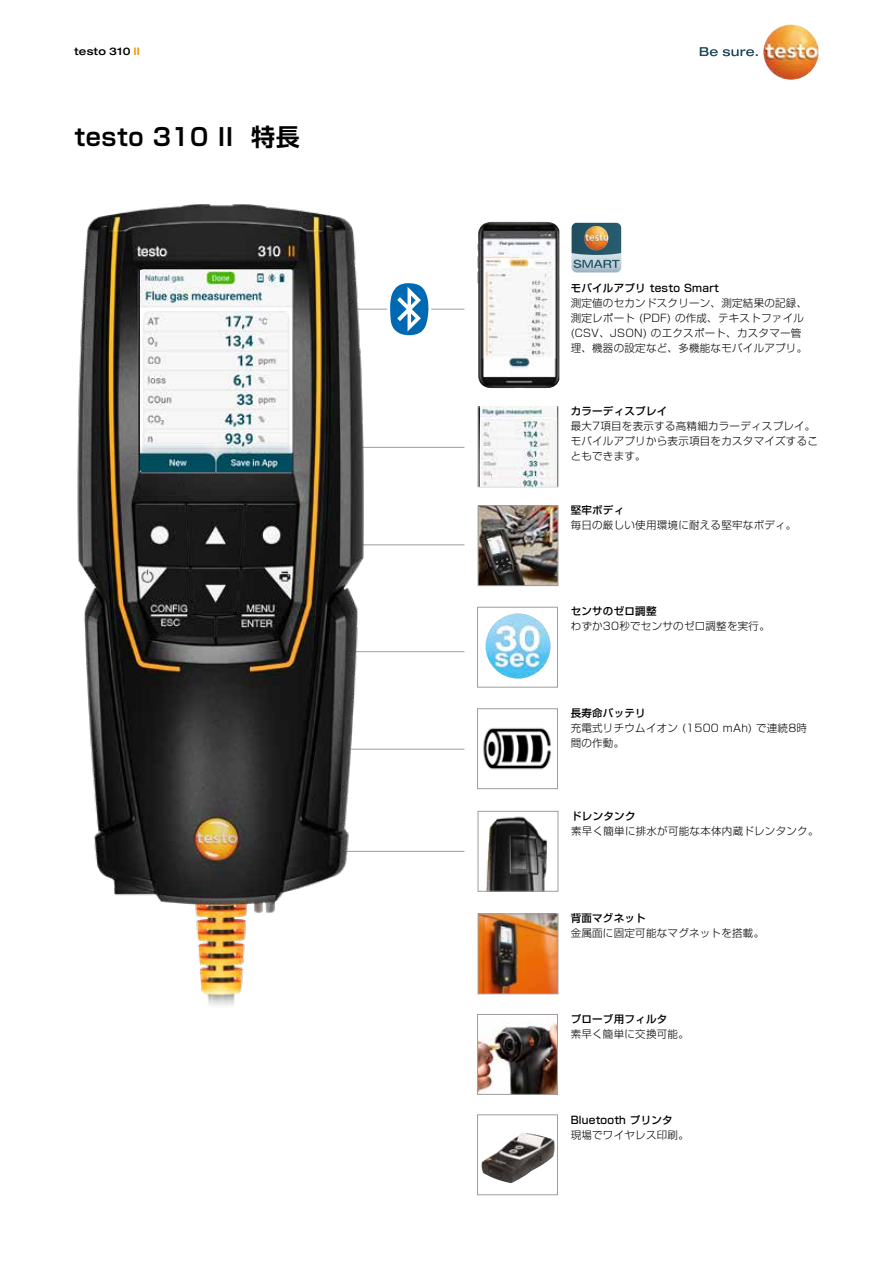
<style>
.page{position:relative;width:893px;height:1263px;background:#fff}
.page>*{position:absolute;margin:0;border:0;box-sizing:border-box;transform-origin:0 0}
.t1{font:700 24px "Shin Go Pro De";letter-spacing:.025em;color:#000}
.t2{font:300 10.5px/15px "Shin Go Pro";letter-spacing:.025em;color:#000}
.t3{font:500 10.5px "Shin Go Pro";letter-spacing:.025em;color:#000}
.t4{font:500 expanded 10.5px "Helvetica Neue LTW1 G";letter-spacing:.025em;color:#000}
.s1{color:#f39200}
</style>
<div class="page">
<svg style="left:700px;top:47px;width:58px;height:9px"></svg>
<img style="left:763px;top:24px;width:56px;height:56px;border-radius:28px">
<div style="left:478px;top:407px;width:80px;height:80px;border:1px solid #9d9d9c"></div>
<hr style="left:296px;top:447px;width:168px;height:1px;background:#9d9d9c">
<hr style="left:308px;top:544px;width:156px;height:1px;background:#9d9d9c">
<hr style="left:315px;top:651px;width:149px;height:1px;background:#9d9d9c">
<hr style="left:320px;top:749px;width:144px;height:1px;background:#9d9d9c">
<hr style="left:315px;top:851px;width:149px;height:1px;background:#9d9d9c">
<img style="left:477px;top:221px;width:82px;height:167px">
<hr style="left:351px;top:309px;width:36px;height:1px;background:#9d9d9c">
<img style="left:483px;top:728px;width:69px;height:42px">
<div style="left:477px;top:708px;width:81px;height:81px;border:1px solid #9d9d9c"></div>
<img style="left:486px;top:816px;width:61px;height:73px">
<div style="left:478px;top:811px;width:80px;height:80px;border:1px solid #9d9d9c"></div>
<img style="left:481px;top:1132px;width:74px;height:51px">
<div style="left:477px;top:1115px;width:81px;height:80px;border:1px solid #9d9d9c"></div>
<div style="left:477px;top:607px;width:81px;height:80px;background:#fff;border:1px solid #9d9d9c"></div>
<img style="left:479px;top:1023px;width:77px;height:69px">
<div style="left:477px;top:1014px;width:81px;height:80px;border:1px solid #9d9d9c"></div>
<img style="left:480px;top:916px;width:76px;height:76px">
<div style="left:478px;top:914px;width:80px;height:80px;border:1px solid #9d9d9c"></div>
<hr style="left:431px;top:309px;width:33px;height:1px;background:#9d9d9c">
<img style="left:480px;top:507px;width:76px;height:77px">
<div style="left:478px;top:505px;width:80px;height:81px;border:1px solid #9d9d9c"></div>
<img style="left:77px;top:204px;width:287px;height:802px">
<svg style="left:573px;top:224px;width:47px;height:47px;background:#778684"></svg>
<div style="left:571px;top:222px;width:51px;height:51px;border:1px solid #fff;border-radius:6px"></div>
<svg style="left:390px;top:283px;width:39px;height:52px"></svg>
<img style="left:485px;top:613px;width:66px;height:66px;border-radius:33px">
<div style="left:484px;top:612px;width:68px;height:68px;border:2px solid #fff;border-radius:50%"></div>
<img style="left:141px;top:270px;width:151px;height:202px">
<img style="left:481px;top:407px;width:75px;height:80px">
<p class="t4" style="left:74px;top:44px;width:67px">testo 310 <span class="s1">II</span></p>
<h1 class="t1" style="left:74px;top:118px;width:227px">testo 310 II 特長</h1>
<p class="t3" style="left:571px;top:279px;width:150px">モバイルアプリ testo Smart</p>
<p class="t2" style="left:571px;top:294px;width:238px">測定値のセカンドスクリーン、測定結果の記録、測定レポート (PDF) の作成、テキストファイル(CSV、JSON) のエクスポート、カスタマー管理、機器の設定など、多機能なモバイルアプリ。</p>
<p class="t3" style="left:571px;top:402px;width:98px">カラーディスプレイ</p>
<p class="t2" style="left:571px;top:417px;width:249px">最大7項目を表示する高精細カラーディスプレイ。モバイルアプリから表示項目をカスタマイズすることもできます。</p>
<p class="t3" style="left:571px;top:502px;width:55px">堅牢ボディ</p>
<p class="t2" style="left:571px;top:517px;width:227px">毎日の厳しい使用環境に耐える堅牢なボディ。</p>
<p class="t3" style="left:571px;top:603px;width:87px">センサのゼロ調整</p>
<p class="t2" style="left:571px;top:618px;width:201px">わずか30秒でセンサのゼロ調整を実行。</p>
<p class="t3" style="left:571px;top:704px;width:77px">長寿命バッテリ</p>
<p class="t2" style="left:571px;top:719px;width:238px">充電式リチウムイオン (1500 mAh) で連続8時間の作動。</p>
<p class="t3" style="left:571px;top:807px;width:66px">ドレンタンク</p>
<p class="t2" style="left:571px;top:822px;width:249px">素早く簡単に排水が可能な本体内蔵ドレンタンク。</p>
<p class="t3" style="left:571px;top:909px;width:77px">背面マグネット</p>
<p class="t2" style="left:571px;top:924px;width:195px">金属面に固定可能なマグネットを搭載。</p>
<p class="t3" style="left:571px;top:1010px;width:98px">プローブ用フィルタ</p>
<p class="t2" style="left:571px;top:1025px;width:120px">素早く簡単に交換可能。</p>
<p class="t3" style="left:571px;top:1111px;width:103px">Bluetooth プリンタ</p>
<p class="t2" style="left:571px;top:1126px;width:120px">現場でワイヤレス印刷。</p>
</div>
